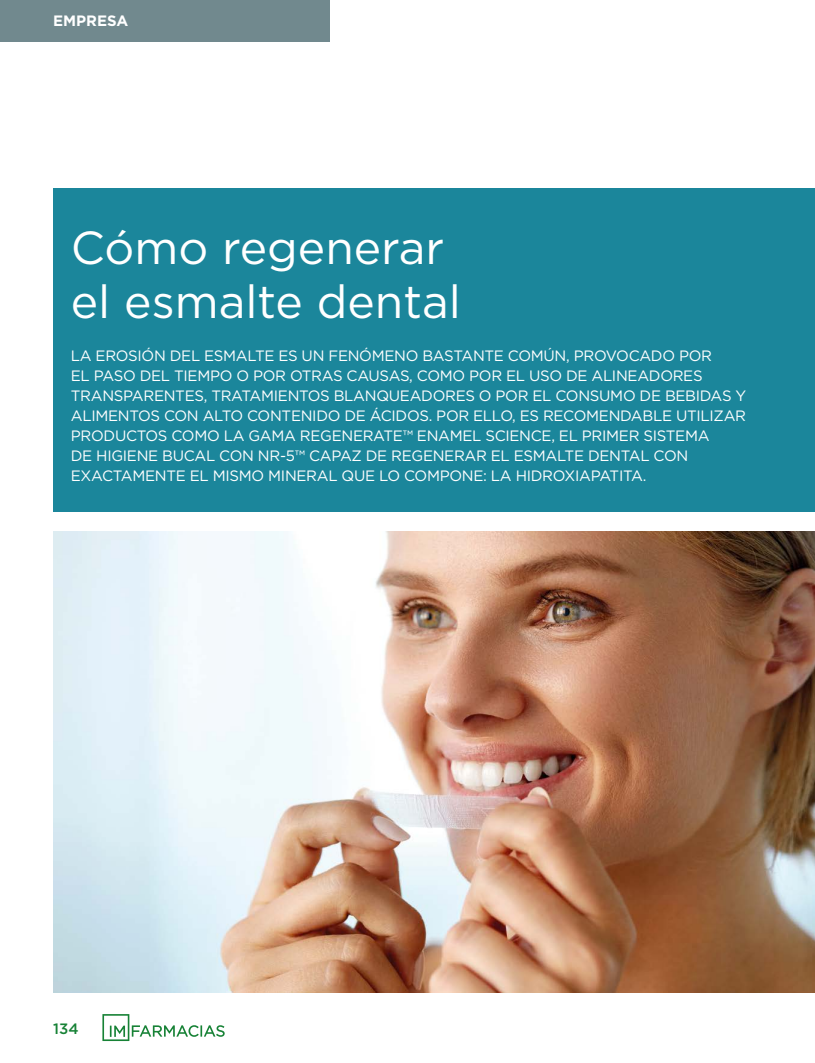
<style>
.page{position:relative;width:815px;height:1063px;background:#fff}
.page>*{position:absolute;margin:0;border:0;box-sizing:border-box;transform-origin:0 0}
.t1{font:46.25px/53.8px "Gotham";color:#fff}
.t2{font:15px/20px "Gotham";letter-spacing:-.02em;color:#fff}
.t3{font:700 15px "Gotham";color:#fff}
.t4{font:500 15px "Gotham";color:#178236}
</style>
<div class="page">
<div style="left:0;top:0;width:330px;height:41px;background:#71898e"></div>
<svg style="left:102px;top:1014px;width:123px;height:27px"></svg>
<div style="left:53px;top:189px;width:762px;height:323px;background:#1b869b"></div>
<img style="left:53px;top:531px;width:762px;height:461px">
<p class="t3" style="left:53px;top:12px;width:77px">EMPRESA</p>
<h1 class="t1" style="left:71px;top:220px;width:392px">Cómo regenerar el esmalte dental</h1>
<p class="t2" style="left:71px;top:345px;width:677px">LA EROSIÓN DEL ESMALTE ES UN FENÓMENO BASTANTE COMÚN, PROVOCADO POR<br>EL PASO DEL TIEMPO O POR OTRAS CAUSAS, COMO POR EL USO DE ALINEADORES TRANSPARENTES, TRATAMIENTOS BLANQUEADORES O POR EL CONSUMO DE BEBIDAS Y ALIMENTOS CON ALTO CONTENIDO DE ÁCIDOS. POR ELLO, ES RECOMENDABLE UTILIZAR PRODUCTOS COMO LA GAMA REGENERATE™ ENAMEL SCIENCE, EL PRIMER SISTEMA<br>DE HIGIENE BUCAL CON NR-5™ CAPAZ DE REGENERAR EL ESMALTE DENTAL CON EXACTAMENTE EL MISMO MINERAL QUE LO COMPONE: LA HIDROXIAPATITA.</p>
<p class="t4" style="left:53px;top:1018px;width:27px">134</p>
</div>
